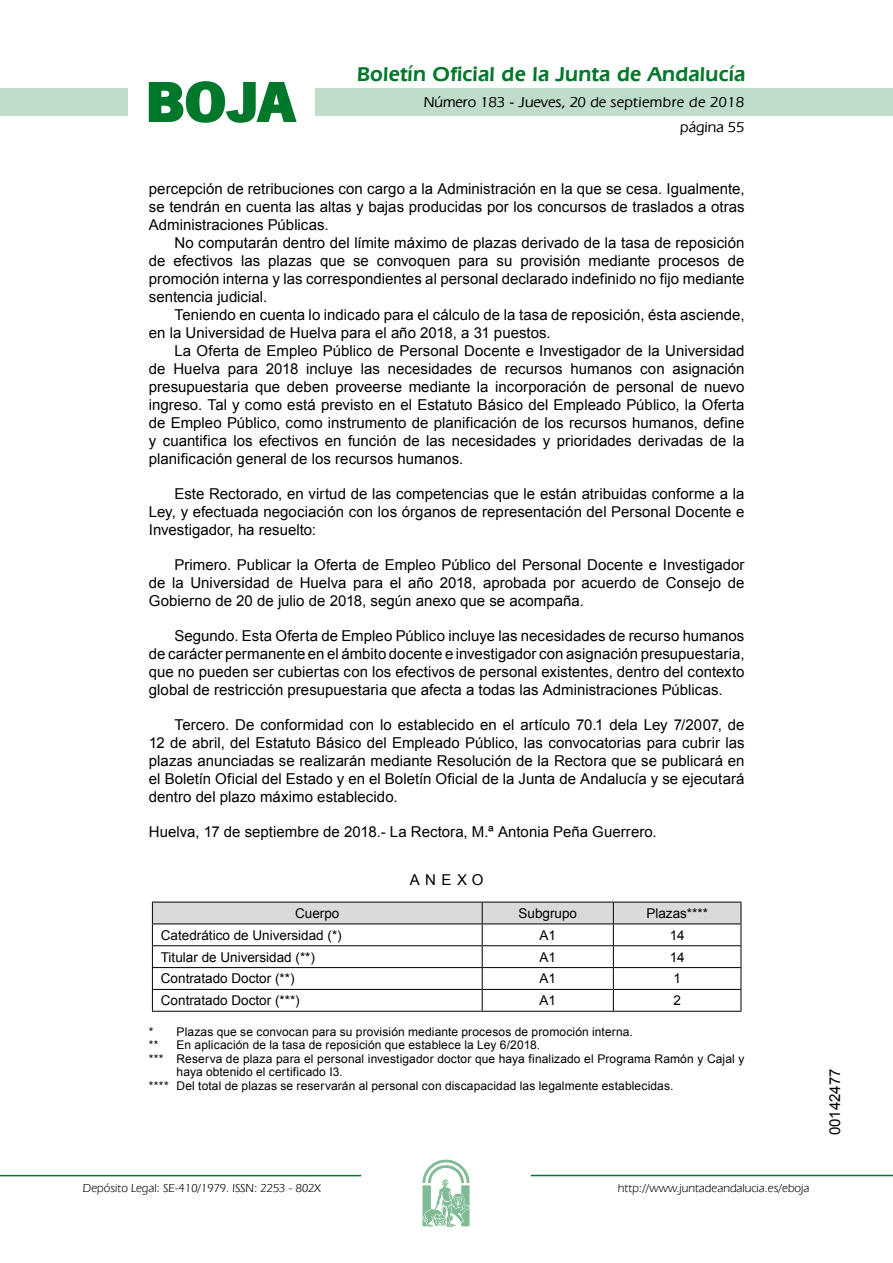
<style>
.page{position:relative;width:893px;height:1263px;background:#fff}
.page>*{position:absolute;margin:0;border:0;box-sizing:border-box;transform-origin:0 0}
.t1{font:700 57.75px "News Got T";color:#00782c;scale:1.14 1}
.t2{font:600 21px "Eras IT Cby BT";letter-spacing:.01em;color:#00782c}
.t3{font:15px/18px "Arial";color:#000;text-align:justify}
.t4{font:500 15px/24.5px "Eras IT Cby BT";color:#000;text-align:right}
.t5{font:13.5px "Arial";color:#000}
.t6{font:12px/13.5px "Arial";letter-spacing:.01em;color:#000}
.t7{font:12px "Eras IT Cby BT";color:#000}
</style>
<div class="page">
<div style="left:315px;top:88px;width:577px;height:28px;background:#bfddca"></div>
<div style="left:0;top:88px;width:128px;height:28px;background:#bfddca"></div>
<hr style="left:0;top:1175px;width:361px;height:1px;background:#00782c">
<svg style="left:422px;top:1159px;width:47px;height:68px"></svg>
<hr style="left:531px;top:1175px;width:361px;height:1px;background:#00782c">
<svg style="left:148px;top:81px;width:149px;height:42px"></svg>
<svg style="left:152px;top:902px;width:589px;height:109px"></svg>
<hr style="left:152px;top:1011px;width:330px;height:1px;background:#000">
<hr style="left:482px;top:1011px;width:131px;height:1px;background:#000">
<hr style="left:613px;top:1011px;width:128px;height:1px;background:#000">
<h1 class="t1" style="left:145px;top:68px;width:133px">BOJA</h1>
<h2 class="t2" style="left:357px;top:62px;width:390px">Boletín Oficial de la Junta de Andalucía</h2>
<p class="t4" style="left:424px;top:90px;width:322px">Número 183 - Jueves, 20 de septiembre de 2018 página 55</p>
<p class="t3" style="left:149px;top:180px;width:597px">percepción de retribuciones con cargo a la Administración en la que se cesa. Igualmente, se tendrán en cuenta las altas y bajas producidas por los concursos de traslados a otras Administraciones Públicas.</p>
<p class="t3" style="left:149px;top:234px;width:597px;text-indent:26px">No computarán dentro del límite máximo de plazas derivado de la tasa de reposición de efectivos las plazas que se convoquen para su provisión mediante procesos de promoción interna y las correspondientes al personal declarado indefinido no fijo mediante sentencia judicial.</p>
<p class="t3" style="left:149px;top:306px;width:597px;text-indent:26px">Teniendo en cuenta lo indicado para el cálculo de la tasa de reposición, ésta asciende, en la Universidad de Huelva para el año 2018, a 31 puestos.</p>
<p class="t3" style="left:149px;top:342px;width:597px;text-indent:26px">La Oferta de Empleo Público de Personal Docente e Investigador de la Universidad de Huelva para 2018 incluye las necesidades de recursos humanos con asignación presupuestaria que deben proveerse mediante la incorporación de personal de nuevo ingreso. Tal y como está previsto en el Estatuto Básico del Empleado Público, la Oferta de Empleo Público, como instrumento de planificación de los recursos humanos, define y cuantifica los efectivos en función de las necesidades y prioridades derivadas de la planificación general de los recursos humanos.</p>
<p class="t3" style="left:149px;top:485px;width:597px;text-indent:26px">Este Rectorado, en virtud de las competencias que le están atribuidas conforme a la Ley, y efectuada negociación con los órganos de representación del Personal Docente e Investigador, ha resuelto:</p>
<p class="t3" style="left:149px;top:556px;width:597px;text-indent:26px">Primero. Publicar la Oferta de Empleo Público del Personal Docente e Investigador de la Universidad de Huelva para el año 2018, aprobada por acuerdo de Consejo de Gobierno de 20 de julio de 2018, según anexo que se acompaña.</p>
<p class="t3" style="left:149px;top:627px;width:597px;text-indent:26px">Segundo. Esta Oferta de Empleo Público incluye las necesidades de recurso humanos de carácter permanente en el ámbito docente e investigador con asignación presupuestaria, que no pueden ser cubiertas con los efectivos de personal existentes, dentro del contexto global de restricción presupuestaria que afecta a todas las Administraciones Públicas.</p>
<p class="t3" style="left:149px;top:716px;width:597px;text-indent:26px">Tercero. De conformidad con lo establecido en el artículo 70.1 dela Ley 7/2007, de 12 de abril, del Estatuto Básico del Empleado Público, las convocatorias para cubrir las plazas anunciadas se realizarán mediante Resolución de la Rectora que se publicará en el Boletín Oficial del Estado y en el Boletín Oficial de la Junta de Andalucía y se ejecutará dentro del plazo máximo establecido.</p>
<p class="t3" style="left:149px;top:823px;width:509px">Huelva, 17 de septiembre de 2018.- La Rectora, M.ª Antonia Peña Guerrero.</p>
<p class="t3" style="left:410px;top:871px;width:75px">ANEXO</p>
<p class="t5" style="left:295px;top:904px;width:46px">Cuerpo</p>
<p class="t5" style="left:518px;top:904px;width:60px">Subgrupo</p>
<p class="t5" style="left:646px;top:904px;width:63px">Plazas****</p>
<p class="t5" style="left:161px;top:926px;width:182px">Catedrático de Universidad (*)</p>
<p class="t5" style="left:539px;top:926px;width:18px">A1</p>
<p class="t5" style="left:669px;top:926px;width:17px">14</p>
<p class="t5" style="left:161px;top:948px;width:156px">Titular de Universidad (**)</p>
<p class="t5" style="left:539px;top:948px;width:18px">A1</p>
<p class="t5" style="left:669px;top:948px;width:17px">14</p>
<p class="t5" style="left:161px;top:970px;width:135px">Contratado Doctor (**)</p>
<p class="t5" style="left:539px;top:970px;width:18px">A1</p>
<p class="t5" style="left:673px;top:970px;width:9px">1</p>
<p class="t5" style="left:161px;top:992px;width:140px">Contratado Doctor (***)</p>
<p class="t5" style="left:539px;top:992px;width:18px">A1</p>
<p class="t5" style="left:673px;top:992px;width:9px">2</p>
<p class="t6" style="left:149px;top:1025px;width:485px">* Plazas que se convocan para su provisión mediante procesos de promoción interna. **</p>
<p class="t6" style="left:177px;top:1039px;width:365px">En aplicación de la tasa de reposición que establece la Ley 6/2018.</p>
<p class="t6" style="left:149px;top:1052px;width:597px">*** Reserva de plaza para el personal investigador doctor que haya finalizado el Programa Ramón y Cajal y</p>
<p class="t6" style="left:177px;top:1066px;width:168px">haya obtenido el certificado I3.</p>
<p class="t6" style="left:149px;top:1079px;width:526px">**** Del total de plazas se reservarán al personal con discapacidad las legalmente establecidas.</p>
<p class="t3" style="left:826px;top:1135px;width:68px;rotate:-90deg">00142477</p>
<p class="t7" style="left:83px;top:1181px;width:239px">Depósito Legal: SE-410/1979. ISSN: 2253 - 802X</p>
<p class="t7" style="left:618px;top:1181px;width:193px">http://www.juntadeandalucia.es/eboja</p>
</div>
